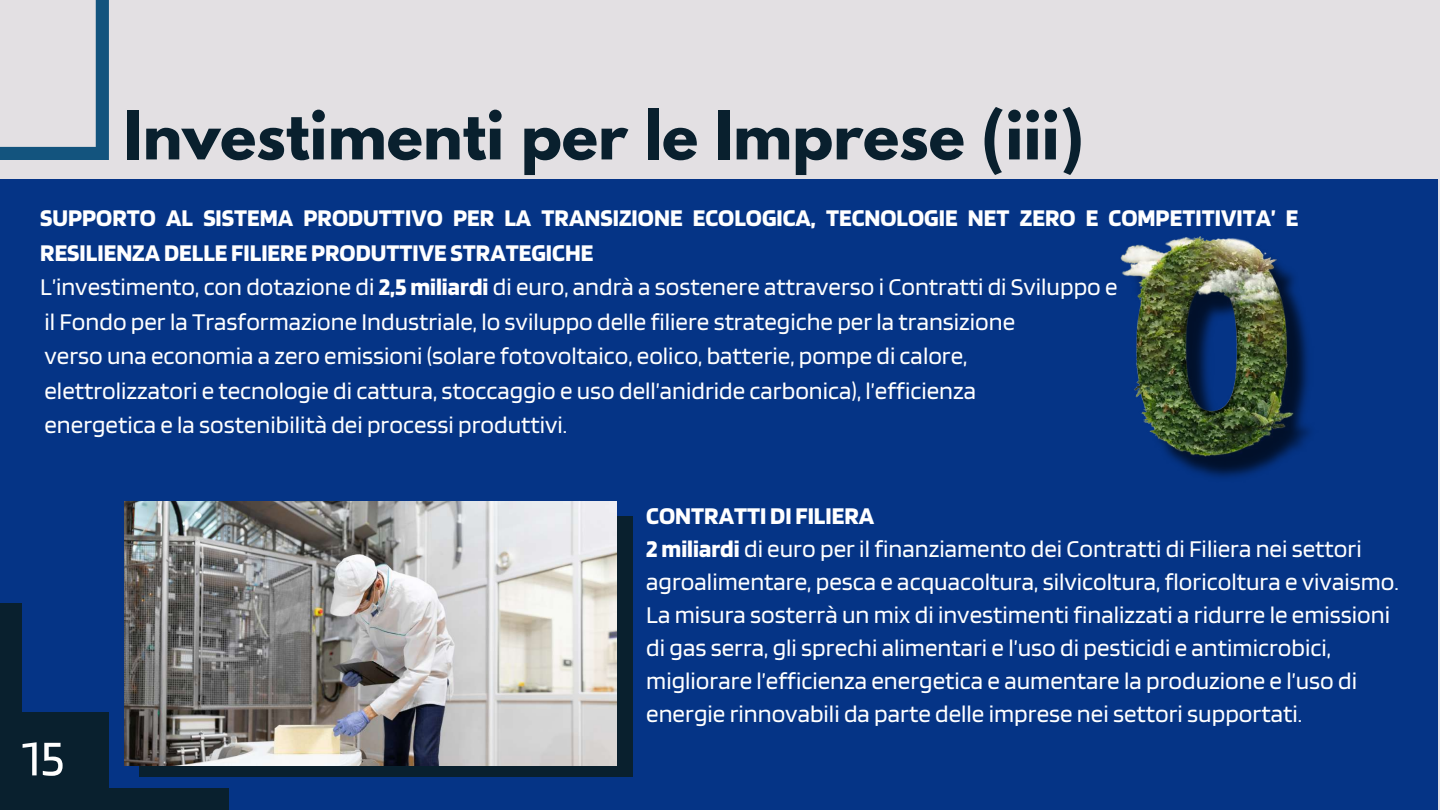
<style>
.page{position:relative;width:1440px;height:810px;background:#e3e0e3}
.page>*{position:absolute;margin:0;border:0;box-sizing:border-box;transform-origin:0 0}
.t1{font:700 60px "League Spartan";color:#09202e}
.t2{font:52px "Blinker";color:#fff}
.t3{font:25.1px/34.5px "Blinker";color:#fff}
.s1{font-weight:700}
</style>
<div class="page">
<svg style="left:0;top:0;width:109px;height:160px"></svg>
<div style="left:0;top:179px;width:1438px;height:631px;background:#053486"></div>
<div style="left:0;top:712px;width:109px;height:98px;background:#09202e"></div>
<div style="left:107px;top:788px;width:122px;height:22px;background:#09202e"></div>
<div style="left:0;top:603px;width:22px;height:121px;background:#09202e"></div>
<div style="left:139px;top:516px;width:494px;height:260px;background:#09202e"></div>
<img style="left:125px;top:501px;width:492px;height:264px">
<img style="left:1120px;top:236px;width:190px;height:242px">
<h1 class="t1" style="left:124px;top:105px;width:961px">Investimenti per le Imprese (iii)</h1>
<p class="t3" style="left:40px;top:200px;width:1260px"><span class="s1">SUPPORTO AL SISTEMA PRODUTTIVO PER LA TRANSIZIONE ECOLOGICA, TECNOLOGIE NET ZERO E COMPETITIVITA’ E RESILIENZADELLE FILIERE PRODUTTIVE STRATEGICHE<br></span>L’investimento, con dotazione di <span class="s1">2,5miliardi</span> di euro, andrà a sostenere attraverso i Contratti di Sviluppo e<br>il Fondo per la Trasformazione Industriale, lo sviluppo delle filiere strategiche per la transizione<br>verso una economia a zero emissioni (solare fotovoltaico, eolico, batterie, pompe di calore,<br>elettrolizzatori e tecnologie di cattura, stoccaggio e uso dell’anidride carbonica), l’efficienza<br>energetica e la sostenibilità dei processi produttivi.</p>
<h2 class="t2" style="left:22px;top:725px;width:44px">15</h2>
<p class="t3" style="left:646px;top:499px;width:754px;line-height:33px"><span class="s1">CONTRATTIDI FILIERA<br>2miliardi</span> di euro per il finanziamento dei Contratti di Filiera nei settori agroalimentare, pesca e acquacoltura, silvicoltura, floricoltura e vivaismo.<br>La misura sosterrà un mix di investimenti finalizzati a ridurre le emissioni di gas serra, gli sprechi alimentari e l’uso di pesticidi e antimicrobici, migliorare l’efficienza energetica e aumentare la produzione e l’uso di energie rinnovabili da parte delle imprese nei settori supportati.</p>
</div>
